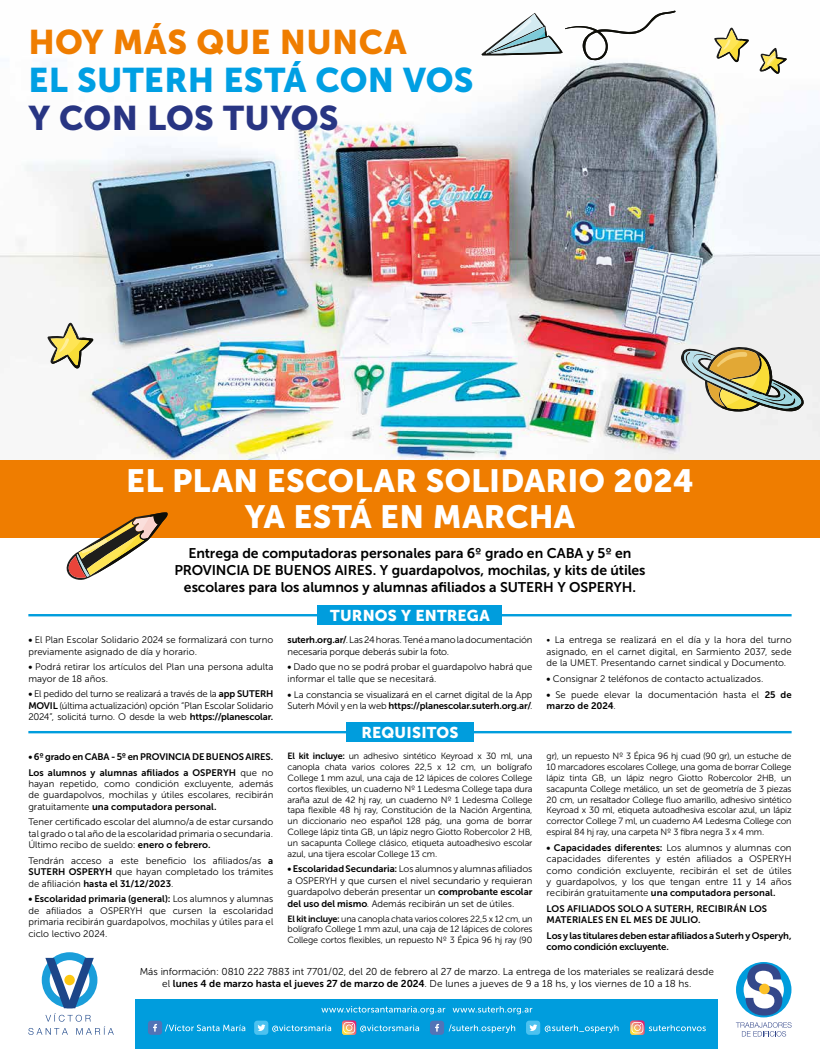
<style>
.page{position:relative;width:820px;height:1049px;background:#fff}
.page>*{position:absolute;margin:0;border:0;box-sizing:border-box;transform-origin:0 0}
.t1{font:34px "Museo Sans 900";letter-spacing:.01em;color:#009fe3}
.t2{font:34px "Museo Sans 900";letter-spacing:.01em;color:#ef7d00}
.t3{font:34px "Museo Sans 900";letter-spacing:.005em;color:#283583}
.t4{font:32px/36px "Museo Sans 900";letter-spacing:.01em;color:#fff;text-align:center}
.t5{font:15.6px "Museo Sans 900";letter-spacing:.01em;color:#fff}
.t6{font:14px/16.8px "Museo Sans 700";letter-spacing:-.005em;color:#000;text-align:center}
.t7{font:10px/12px "Museo Sans 300";color:#000;text-align:center}
.t8{font:9.5px/11.4px "Museo Sans 300";letter-spacing:.005em;color:#000;text-align:justify}
.t9{font:9.5px/15.7px "Museo Sans 700";color:#000}
.t10{font:9.5px/11.4px "Museo Sans 300";letter-spacing:-.015em;color:#000}
.t11{font:9.5px "Museo Sans 700";letter-spacing:-.02em;color:#000}
.t12{font:9px/10.8px "Museo Sans 300";letter-spacing:-.015em;color:#000;text-align:justify}
.s1{font-family:"Museo Sans 700"}
.s2{font-family:"Museo Sans 300"}
</style>
<div class="page">
<img style="left:0;top:10px;width:819px;height:450px">
<svg style="left:481px;top:10px;width:194px;height:52px"></svg>
<svg style="left:713px;top:27px;width:35px;height:35px"></svg>
<svg style="left:758px;top:48px;width:28px;height:26px"></svg>
<div style="left:42px;top:952px;width:55px;height:56px;background:#1a9eda;border-radius:50%"></div>
<svg style="left:28px;top:958px;width:86px;height:77px"></svg>
<svg style="left:735px;top:962px;width:56px;height:55px"></svg>
<svg style="left:743px;top:969px;width:40px;height:41px"></svg>
<svg style="left:745px;top:964px;width:37px;height:51px"></svg>
<svg style="left:758px;top:983px;width:11px;height:11px"></svg>
<svg style="left:735px;top:1022px;width:56px;height:14px"></svg>
<div style="left:0;top:460px;width:819px;height:78px;background:#ef7d00"></div>
<hr style="left:28px;top:614px;width:763px;height:2px;background:#009ddd">
<hr style="left:28px;top:731px;width:763px;height:2px;background:#009ddd">
<div style="left:317px;top:605px;width:185px;height:20px;background:#009ddd"></div>
<div style="left:346px;top:722px;width:127px;height:20px;background:#009ddd"></div>
<svg style="left:47px;top:322px;width:46px;height:47px"></svg>
<svg style="left:66px;top:512px;width:102px;height:68px"></svg>
<svg style="left:676px;top:343px;width:130px;height:72px"></svg>
<div style="left:135px;top:999px;width:583px;height:50px;background:#009ddd"></div>
<svg style="left:272px;top:1025px;width:59px;height:7px"></svg>
<div style="left:254px;top:1020px;width:14px;height:15px;background:#4cc2f0;border-radius:3px"></div>
<svg style="left:257px;top:1024px;width:8px;height:7px"></svg>
<svg style="left:544px;top:1025px;width:74px;height:8px"></svg>
<div style="left:526px;top:1020px;width:14px;height:15px;background:#4cc2f0;border-radius:3px"></div>
<svg style="left:529px;top:1024px;width:8px;height:7px"></svg>
<svg style="left:165px;top:1024px;width:80px;height:7px"></svg>
<div style="left:148px;top:1020px;width:14px;height:15px;background:#5273b7;border-radius:3px"></div>
<svg style="left:153px;top:1024px;width:4px;height:7px"></svg>
<div style="left:430px;top:1020px;width:14px;height:15px;background:#5273b7;border-radius:3px"></div>
<svg style="left:435px;top:1024px;width:4px;height:7px"></svg>
<svg style="left:448px;top:1024px;width:67px;height:9px"></svg>
<svg style="left:342px;top:1020px;width:77px;height:15px"></svg>
<svg style="left:630px;top:1020px;width:75px;height:15px"></svg>
<svg style="left:321px;top:1006px;width:211px;height:8px"></svg>
<h1 class="t2" style="left:28px;top:23px;width:379px">HOY MÁS QUE NUNCA</h1>
<h1 class="t1" style="left:28px;top:61px;width:446px">EL SUTERH ESTÁ CON VOS</h1>
<h1 class="t3" style="left:28px;top:99px;width:312px">Y CON LOS TUYOS</h1>
<h2 class="t4" style="left:126px;top:463px;width:568px">EL PLAN ESCOLAR SOLIDARIO 2024<br>YA ESTÁ EN MARCHA</h2>
<h3 class="t6" style="left:174px;top:545px;width:472px">Entrega de computadoras personales para 6º grado en CABA y 5º en<br>PROVINCIA DE BUENOS AIRES. Y guardapolvos, mochilas, y kits de útiles escolares para los alumnos y alumnas afiliados a SUTERH Y OSPERYH.</h3>
<p class="t8" style="left:28px;top:634px;width:246px"><span class="s1">•</span> El Plan Escolar Solidario 2024 se formalizará con turno previamente asignado de día y horario.</p>
<p class="t8" style="left:28px;top:661px;width:246px"><span class="s1">•</span> Podrá retirar los artículos del Plan una persona adulta mayor de 18 años.</p>
<p class="t8" style="left:28px;top:688px;width:246px"><span class="s1">•</span> El pedido del turno se realizará a través de la <span class="s1">app SUTERH MOVIL</span> (última actualización) opción “Plan Escolar Solidario 2024”, solicitá turno. O desde la web <span class="s1">https://planescolar.</span></p>
<p class="t9" style="left:28px;top:749px;width:246px">• 6º grado en CABA - 5º en PROVINCIA DE BUENOS AIRES.<br>Los alumnos y alumnas afiliados a OSPERYH <span class="s2">que no</span></p>
<p class="t8" style="left:28px;top:778px;width:246px">hayan repetido, como condición excluyente, además de guardapolvos, mochilas y útiles escolares, recibirán</p>
<p class="t9" style="left:28px;top:798px;width:190px"><span class="s2">gratuitamente</span> una computadora personal.</p>
<p class="t8" style="left:28px;top:816px;width:246px">Tener certificado escolar del alumno/a de estar cursando tal grado o tal año de la escolaridad primaria o secundaria.<br>Último recibo de sueldo: <span class="s1">enero o febrero.</span></p>
<p class="t8" style="left:28px;top:855px;width:246px">Tendrán acceso a este beneficio los afiliados/as <span class="s1">a<br>SUTERH OSPERYH</span> que hayan completado los trámites</p>
<p class="t9" style="left:28px;top:875px;width:146px"><span class="s2">de afiliación</span> hasta el 31/12/2023<span class="s2">.</span></p>
<p class="t9" style="left:28px;top:891px;width:246px">• Escolaridad primaria (general): <span class="s2">Los alumnos y alumnas</span></p>
<p class="t8" style="left:28px;top:905px;width:246px">de afiliados a OSPERYH que cursen la escolaridad primaria recibirán guardapolvos, mochilas y útiles para el ciclo lectivo 2024.</p>
<h3 class="t5" style="left:330px;top:607px;width:161px">TURNOS Y ENTREGA</h3>
<p class="t10" style="left:287px;top:634px;width:246px"><span class="s1">suterh.org.ar/</span>. Las 24 horas. Tené a mano la documentación necesaria porque deberás subir la foto.</p>
<p class="t8" style="left:287px;top:661px;width:246px"><span class="s1">•</span> Dado que no se podrá probar el guardapolvo habrá que informar el talle que se necesitará.</p>
<p class="t10" style="left:287px;top:688px;width:246px"><span class="s1">•</span> La constancia se visualizará en el carnet digital de la App</p>
<p class="t9" style="left:287px;top:698px;width:246px"><span class="s2">Suterh Móvil y en la web</span> https://planescolar.suterh.org.ar/<span class="s2">.</span></p>
<h3 class="t5" style="left:361px;top:724px;width:99px">REQUISITOS</h3>
<p class="t12" style="left:287px;top:751px;width:246px"><span class="s1">El kit incluye:</span> un adhesivo sintético Keyroad x 30 ml, una canopla chata varios colores 22,5 x 12 cm, un bolígrafo College 1 mm azul, una caja de 12 lápices de colores College cortos flexibles, un cuaderno Nº 1 Ledesma College tapa dura araña azul de 42 hj ray, un cuaderno Nº 1 Ledesma College tapa flexible 48 hj ray, Constitución de la Nación Argentina, un diccionario neo español 128 pág, una goma de borrar College lápiz tinta GB, un lápiz negro Giotto Robercolor 2 HB, un sacapunta College clásico, etiqueta autoadhesivo escolar azul, una tijera escolar College 13 cm.</p>
<p class="t8" style="left:287px;top:863px;width:246px"><span class="s1">• Escolaridad Secundaria:</span> Los alumnos y alumnas afiliados a OSPERYH y que cursen el nivel secundario y requieran guardapolvo deberán presentar un <span class="s1">comprobante escolar del uso del mismo</span>. Además recibirán un set de útiles.</p>
<p class="t12" style="left:287px;top:913px;width:246px"><span class="s1">El kit incluye:</span> una canopla chata varios colores 22,5 x 12 cm, un bolígrafo College 1 mm azul, una caja de 12 lápices de colores College cortos flexibles, un repuesto Nº 3 Épica 96 hj ray (90</p>
<p class="t8" style="left:546px;top:634px;width:246px">• La entrega se realizará en el día y la hora del turno asignado, en el carnet digital, en Sarmiento 2037, sede de la UMET. Presentando carnet sindical y Documento.</p>
<p class="t8" style="left:546px;top:673px;width:218px"><span class="s1">•</span> Consignar 2 teléfonos de contacto actualizados.</p>
<p class="t8" style="left:546px;top:688px;width:246px"><span class="s1">•</span> Se puede elevar la documentación hasta el <span class="s1">25 de</span></p>
<p class="t9" style="left:546px;top:698px;width:71px">marzo de 2024<span class="s2">.</span></p>
<p class="t12" style="left:546px;top:751px;width:246px">gr), un repuesto Nº 3 Épica 96 hj cuad (90 gr), un estuche de 10 marcadores escolares College, una goma de borrar College lápiz tinta GB, un lápiz negro Giotto Robercolor 2HB, un sacapunta College metálico, un set de geometría de 3 piezas 20 cm, un resaltador College fluo amarillo, adhesivo sintético Keyroad x 30 ml, etiqueta autoadhesiva escolar azul, un lápiz corrector College 7 ml, un cuaderno A4 Ledesma College con espiral 84 hj ray, una carpeta Nº 3 fibra negra 3 x 4 mm.</p>
<p class="t9" style="left:546px;top:839px;width:246px">• Capacidades diferentes: <span class="s2">Los alumnos y alumnas con</span></p>
<p class="t8" style="left:546px;top:853px;width:246px">capacidades diferentes y estén afiliados a OSPERYH como condición excluyente, recibirán el set de útiles y guardapolvos, y los que tengan entre 11 y 14 años</p>
<p class="t9" style="left:546px;top:885px;width:230px"><span class="s2">recibirán gratuitamente</span> una computadora personal.<br>LOS AFILIADOS SOLO A SUTERH, RECIBIRÁN LOS</p>
<p class="t9" style="left:546px;top:912px;width:246px">MATERIALES EN EL MES DE JULIO.<br>Los y las titulares deben estar afiliados a Suterh y Osperyh,</p>
<p class="t11" style="left:546px;top:942px;width:124px">como condición excluyente.</p>
<p class="t7" style="left:140px;top:966px;width:575px">Más información: 0810 222 7883 int 7701/02, del 20 de febrero al 27 de marzo. La entrega de los materiales se realizará desde el <span class="s1">lunes 4 de marzo hasta el jueves 27 de marzo de 2024</span>. De lunes a jueves de 9 a 18 hs, y los viernes de 10 a 18 hs.</p>
</div>
